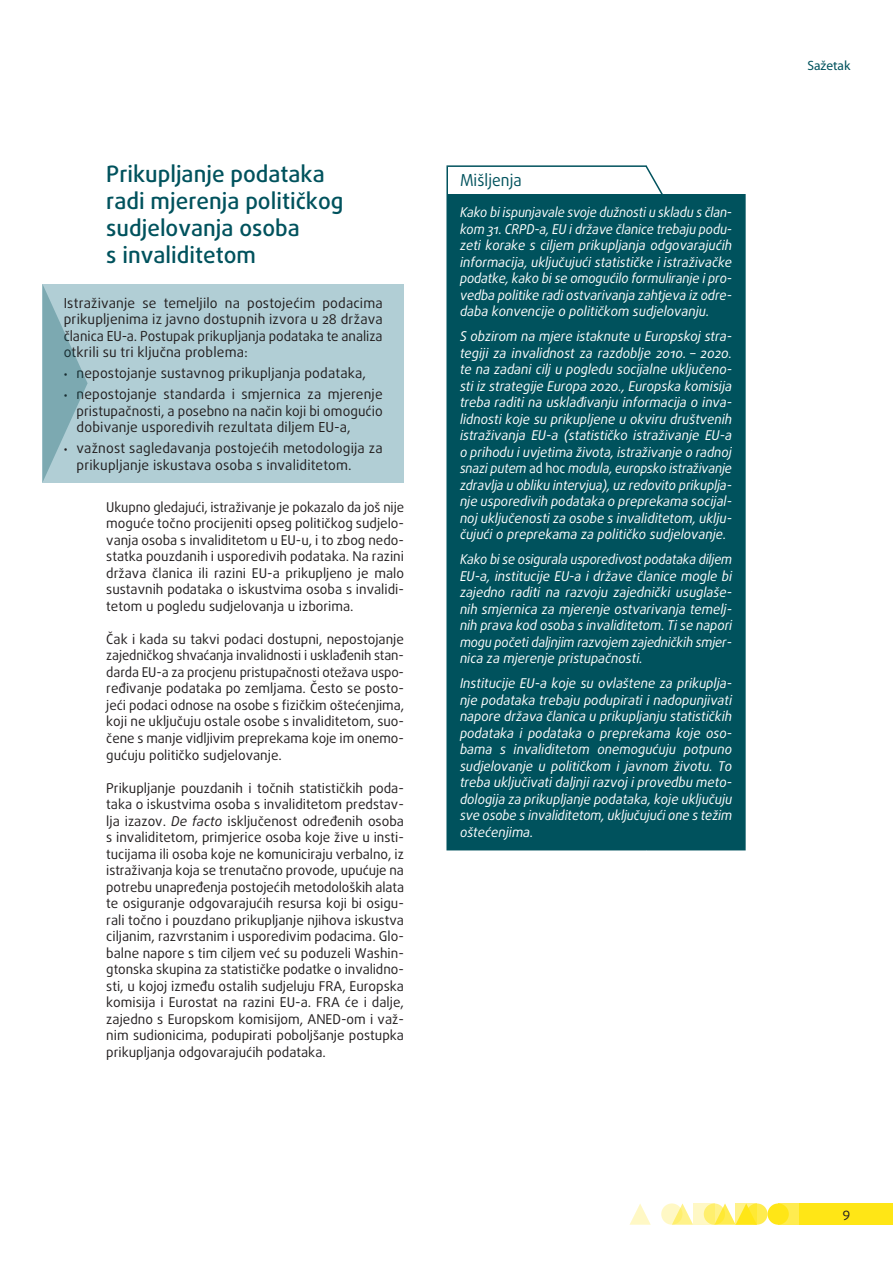
<style>
.page{position:relative;width:893px;height:1263px;background:#fff}
.page>*{position:absolute;margin:0;border:0;box-sizing:border-box;transform-origin:0 0}
.titles_h2{font:500 22.5px/27px "Daxline Pro";color:#00525d}
.opinios_title{font:16.5px "Daxline Pro";color:#00525d;scale:.95 1}
.triangle_list{font:13.8px/16.5px "Daxline Pro";letter-spacing:.01em;color:#231f20;text-align:justify}
.triangle_text{font:13.8px/16.5px "Daxline Pro";letter-spacing:.005em;color:#231f20;text-align:justify}
.text_body{font:13.5px/16.5px "Daxline Pro";color:#231f20;text-align:justify}
.opinions_body{font:italic 13.5px/16.5px "Daxline Pro";color:#fff;text-align:justify}
.opinions_body-2{font:italic 13.5px/16.5px "Daxline Pro";color:#fff;text-align:justify;scale:.94 1}
.t1{font:13.5px "Myriad Pro";color:#00525d}
.s1{font-family:"EC Square Sans Pro"}
.s2{font-style:italic}
.s3{font-style:normal}
</style>
<div class="page">
<div style="left:746px;top:1203px;width:21px;height:22px;background:#ffec50;border-radius:50%"></div>
<div style="left:778px;top:1203px;width:21px;height:22px;background:#ffec50"></div>
<div style="left:799px;top:1203px;width:94px;height:22px;background:#ffe616"></div>
<svg style="left:675px;top:1203px;width:18px;height:22px"></svg>
<svg style="left:629px;top:1204px;width:22px;height:21px"></svg>
<div style="left:767px;top:1203px;width:22px;height:22px;background:#ffe616;border-radius:50%"></div>
<svg style="left:718px;top:1203px;width:18px;height:22px"></svg>
<svg style="left:704px;top:1203px;width:21px;height:22px"></svg>
<svg style="left:661px;top:1203px;width:21px;height:22px"></svg>
<svg style="left:736px;top:1203px;width:21px;height:22px"></svg>
<svg style="left:693px;top:1203px;width:21px;height:22px"></svg>
<div style="left:43px;top:284px;width:361px;height:198px;background:#b1ced5"></div>
<div style="left:447px;top:194px;width:298px;height:656px;background:#00525d"></div>
<hr style="left:446px;top:165px;width:201px;height:2px;background:#00525d">
<hr style="left:446px;top:167px;width:2px;height:27px;background:#00525d">
<hr style="left:446px;top:194px;width:2px;height:655px;background:#00525d">
<hr style="left:744px;top:194px;width:2px;height:655px;background:#00525d">
<hr style="left:446px;top:849px;width:201px;height:1px;background:#00525d">
<hr style="left:647px;top:849px;width:99px;height:1px;background:#00525d">
<svg style="left:43px;top:286px;width:45px;height:195px"></svg>
<svg style="left:644px;top:165px;width:19px;height:29px"></svg>
<p class="titles_h2" style="left:106px;top:160px;width:239px">Prikupljanje podataka radi mjerenja političkog sudjelovanja osoba<br>s invaliditetom</p>
<p class="triangle_text" style="left:64px;top:295px;width:320px">Istraživanje se temeljilo na postojećim podacima prikupljenima iz javno dostupnih izvora u 28 država članica EU‑a. Postupak prikupljanja podataka te analiza otkrili su tri ključna problema:</p>
<p class="triangle_list" style="left:64px;top:365px;width:304px"><span class="s1">•</span> nepostojanje sustavnog prikupljanja podataka,</p>
<p class="triangle_list" style="left:77px;top:386px;width:308px;text-indent:-13px"><span class="s1">•</span> nepostojanje standarda i smjernica za mjerenje pristupačnosti, a posebno na način koji bi omogućio dobivanje usporedivih rezultata diljem EU‑a,</p>
<p class="triangle_list" style="left:77px;top:440px;width:308px;text-indent:-13px"><span class="s1">•</span> važnost sagledavanja postojećih metodologija za prikupljanje iskustava osoba s invaliditetom.</p>
<p class="text_body" style="left:106px;top:499px;width:299px">Ukupno gledajući, istraživanje je pokazalo da još nije moguće točno procijeniti opseg političkog sudjelo‑ vanja osoba s invaliditetom u EU‑u, i to zbog nedo‑ statka pouzdanih i usporedivih podataka. Na razini država članica ili razini EU‑a prikupljeno je malo sustavnih podataka o iskustvima osoba s invalidi‑ tetom u pogledu sudjelovanja u izborima.</p>
<p class="text_body" style="left:106px;top:631px;width:299px">Čak i kada su takvi podaci dostupni, nepostojanje zajedničkog shvaćanja invalidnosti i usklađenih stan‑ darda EU‑a za procjenu pristupačnosti otežava uspo‑ ređivanje podataka po zemljama. Često se posto‑ jeći podaci odnose na osobe s fizičkim oštećenjima, koji ne uključuju ostale osobe s invaliditetom, suo‑ čene s manje vidljivim preprekama koje im onemo‑ gućuju političko sudjelovanje.</p>
<p class="text_body" style="left:106px;top:779px;width:299px">Prikupljanje pouzdanih i točnih statističkih poda‑ taka o iskustvima osoba s invaliditetom predstav‑ lja izazov. <span class="s2">De facto</span> isključenost određenih osoba s invaliditetom, primjerice osoba koje žive u insti‑ tucijama ili osoba koje ne komuniciraju verbalno, iz istraživanja koja se trenutačno provode, upućuje na potrebu unapređenja postojećih metodoloških alata te osiguranje odgovarajućih resursa koji bi osigu‑ rali točno i pouzdano prikupljanje njihova iskustva ciljanim, razvrstanim i usporedivim podacima. Glo‑ balne napore s tim ciljem već su poduzeli Washin‑ gtonska skupina za statističke podatke o invalidno‑ sti, u kojoj između ostalih sudjeluju FRA, Europska komisija i Eurostat na razini EU‑a. FRA će i dalje, zajedno s Europskom komisijom, ANED‑om i važ‑ nim sudionicima, podupirati poboljšanje postupka prikupljanja odgovarajućih podataka.</p>
<p class="opinios_title" style="left:460px;top:169px;width:67px">Mišljenja</p>
<p class="opinions_body-2" style="left:460px;top:204px;width:291px">Kako bi ispunjavale svoje dužnosti u skladu s član‑ kom 31. CRPD‑a, EU i države članice trebaju podu‑ zeti korake s ciljem prikupljanja odgovarajućih informacija, uključujući statističke i istraživačke podatke, kako bi se omogućilo formuliranje i pro‑ vedba politike radi ostvarivanja zahtjeva iz odre‑ daba konvencije o političkom sudjelovanju.</p>
<p class="opinions_body" style="left:460px;top:328px;width:274px">S obzirom na mjere istaknute u Europskoj stra‑ tegiji za invalidnost za razdoblje 2010. – 2020. te na zadani cilj u pogledu socijalne uključeno‑ sti iz strategije Europa 2020., Europska komisija treba raditi na usklađivanju informacija o inva‑ lidnosti koje su prikupljene u okviru društvenih istraživanja EU‑a (statističko istraživanje EU‑a o prihodu i uvjetima života, istraživanje o radnoj snazi putem <span class="s3">ad hoc</span> modula, europsko istraživanje zdravlja u obliku intervjua), uz redovito prikuplja‑ nje usporedivih podataka o preprekama socijal‑ noj uključenosti za osobe s invaliditetom, uklju‑ čujući o preprekama za političko sudjelovanje.</p>
<p class="opinions_body-2" style="left:460px;top:551px;width:291px">Kako bi se osigurala usporedivost podataka diljem EU‑a, institucije EU‑a i države članice mogle bi zajedno raditi na razvoju zajednički usuglaše‑ nih smjernica za mjerenje ostvarivanja temelj‑ nih prava kod osoba s invaliditetom. Ti se napori mogu početi daljnjim razvojem zajedničkih smjer‑ nica za mjerenje pristupačnosti.</p>
<p class="opinions_body" style="left:460px;top:675px;width:274px">Institucije EU‑a koje su ovlaštene za prikuplja‑ nje podataka trebaju podupirati i nadopunjivati napore država članica u prikupljanju statističkih podataka i podataka o preprekama koje oso‑ bama s invaliditetom onemogućuju potpuno sudjelovanje u političkom i javnom životu. To treba uključivati daljnji razvoj i provedbu meto‑ dologija za prikupljanje podataka, koje uključuju sve osobe s invaliditetom, uključujući one s težim oštećenjima.</p>
<p class="t1" style="left:807px;top:58px;width:45px">Sažetak</p>
<p class="text_body" style="left:843px;top:1205px;width:9px">9</p>
</div>
